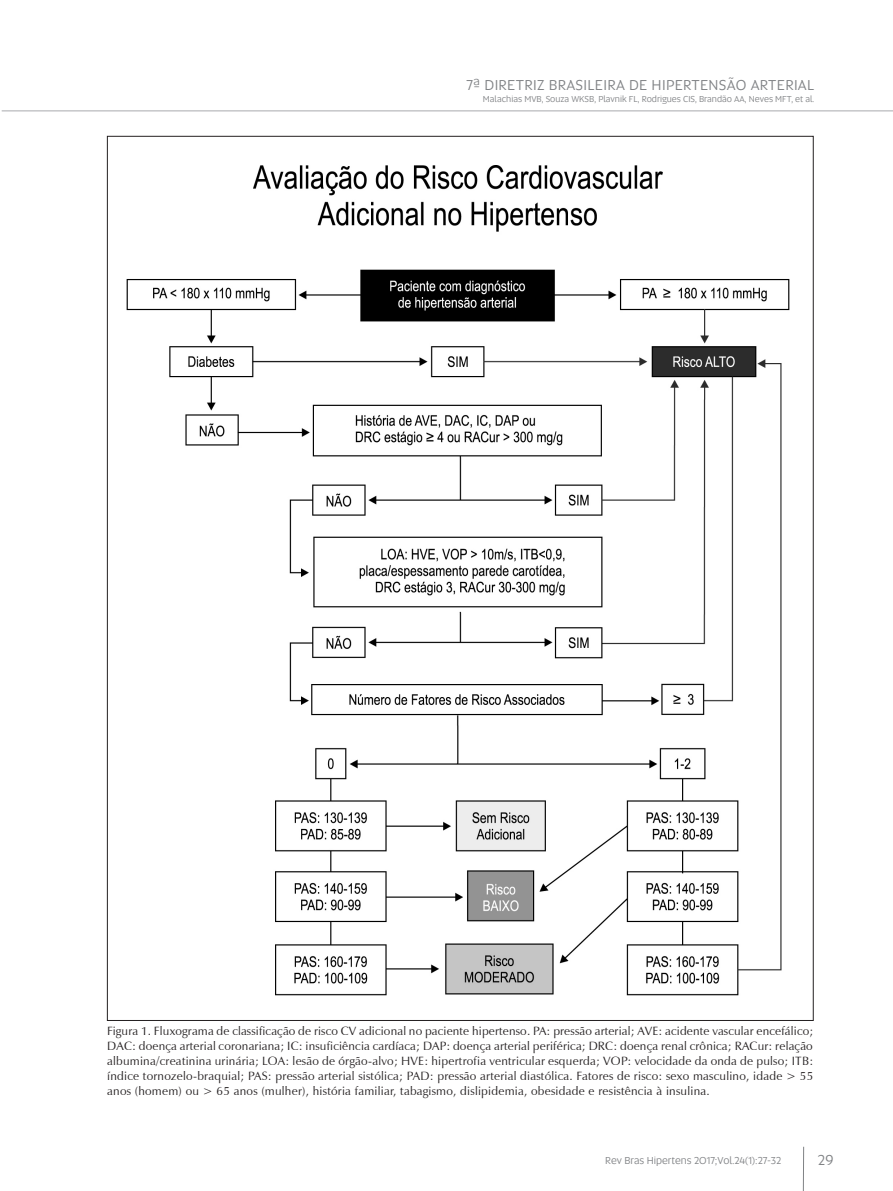
<style>
.page{position:relative;width:893px;height:1191px;background:#fff}
.page>*{position:absolute;margin:0;border:0;box-sizing:border-box;transform-origin:0 0}
.t1{font:15px "Altis";letter-spacing:.02em;color:#808285}
._06_-_LEGENDA_FIGURA{font:12px/15px "Zapf Humanist 601 BT";letter-spacing:.02em;color:#231f20;text-align:justify}
._07-ITENS{font:10.5px "Altis";color:#808285}
.t2{font:9px "Altis";color:#808285}
</style>
<div class="page">
<hr style="left:2px;top:110px;width:891px;height:1px;background:#a8a9ad">
<hr style="left:803px;top:1146px;width:1px;height:45px;background:#808285">
<img style="left:126px;top:165px;width:664px;height:830px">
<p class="t1" style="left:466px;top:75px;width:349px">7ª DIRETRIZ BRASILEIRA DE HIPERTENSÃO ARTERIAL</p>
<p class="t2" style="left:483px;top:93px;width:333px">Malachias MVB, Souza WKSB, Plavnik FL, Rodrigues CIS, Brandão AA, Neves MFT, et al.</p>
<p class="_06_-_LEGENDA_FIGURA" style="left:107px;top:1023px;width:708px">Figura 1. Fluxograma de classificação de risco CV adicional no paciente hipertenso. PA: pressão arterial; AVE: acidente vascular encefálico; DAC: doença arterial coronariana; IC: insuficiência cardíaca; DAP: doença arterial periférica; DRC: doença renal crônica; RACur: relação albumina/creatinina urinária; LOA: lesão de órgão-alvo; HVE: hipertrofia ventricular esquerda; VOP: velocidade da onda de pulso; ITB: índice tornozelo-braquial; PAS: pressão arterial sistólica; PAD: pressão arterial diastólica. Fatores de risco: sexo masculino, idade &gt; 55 anos (homem) ou &gt; 65 anos (mulher), história familiar, tabagismo, dislipidemia, obesidade e resistência à insulina.</p>
<p class="_07-ITENS" style="left:605px;top:1153px;width:178px">Rev Bras Hipertens 2017;Vol.24(1):27-32</p>
<p class="t1" style="left:818px;top:1149px;width:17px">29</p>
</div>
